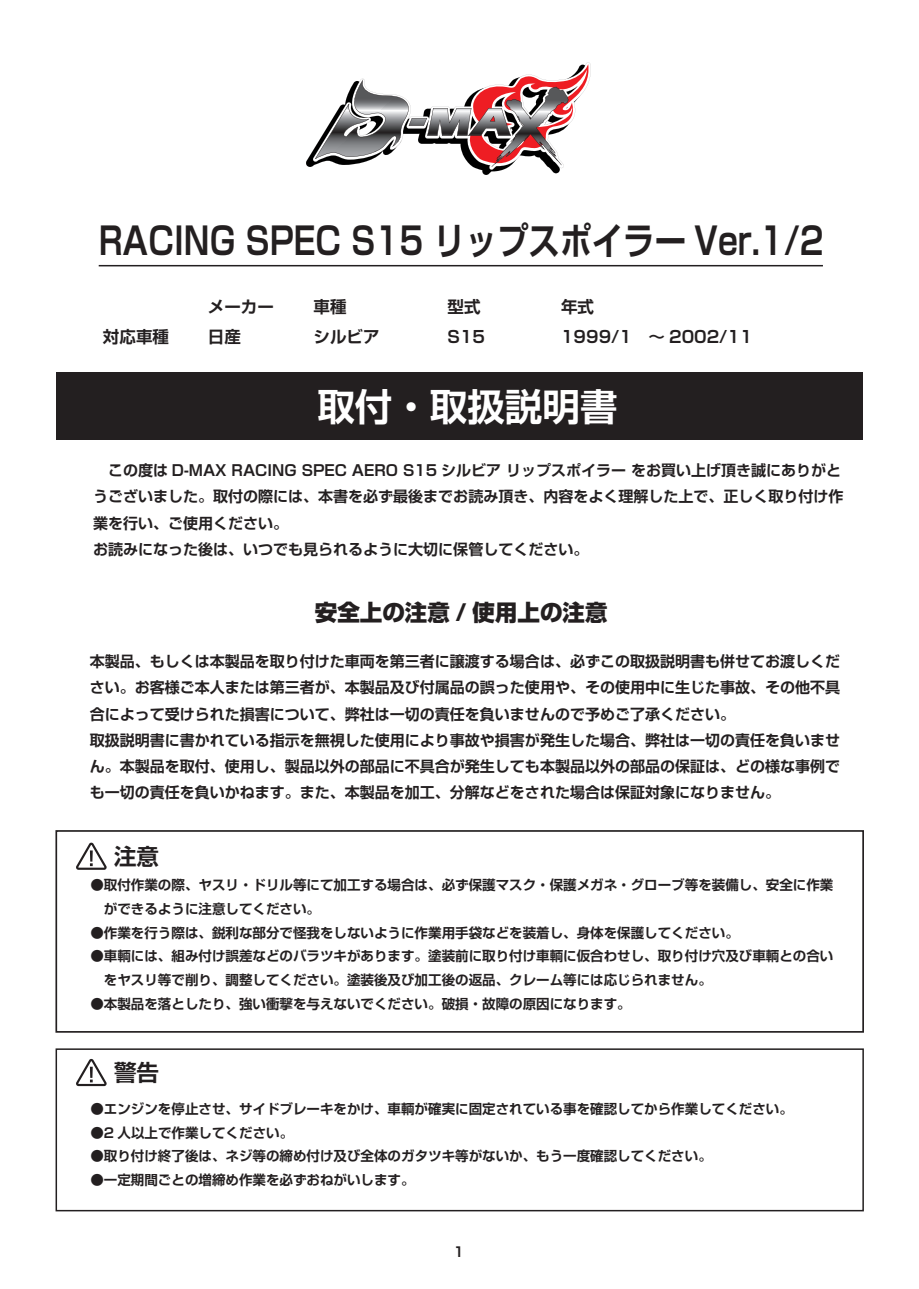
<style>
.page{position:relative;width:919px;height:1289px;background:#fff}
.page>*{position:absolute;margin:0;border:0;box-sizing:border-box;transform-origin:0 0}
.t1{font:700 37.5px "Shin Go Pro De";color:#231f20;scale:.84 1}
.t2{font:700 37.5px "Shin Go Pro De";color:#fff}
.t3{font:800 22.5px "Shin Go Pro";color:#231f20}
.t4{font:700 22.5px "Shin Go Pro De";color:#231f20}
.t5{font:700 16.5px "Shin Go Pro De";color:#231f20}
.t6{font:700 15px/26.2px "Shin Go Pro De";color:#231f20}
.t7{font:700 13.5px/23.7px "Shin Go Pro De";color:#231f20}
</style>
<div class="page">
<svg style="left:306px;top:62px;width:285px;height:113px"></svg>
<hr style="left:99px;top:265px;width:723px;height:1px;background:#231f20">
<div style="left:56px;top:371px;width:806px;height:68px;background:#231f20"></div>
<svg style="left:76px;top:842px;width:31px;height:28px"></svg>
<svg style="left:76px;top:1058px;width:31px;height:29px"></svg>
<div style="left:55px;top:830px;width:808px;height:202px;border:2px solid #231f20"></div>
<div style="left:56px;top:1048px;width:807px;height:163px;border:2px solid #231f20"></div>
<h1 class="t1" style="left:99px;top:210px;width:864px">RACING SPEC S15 リップスポイラー Ver.1/2</h1>
<p class="t5" style="left:103px;top:323px;width:67px">対応車種</p>
<p class="t5" style="left:208px;top:293px;width:67px">メーカー</p>
<p class="t5" style="left:313px;top:293px;width:34px">車種</p>
<p class="t5" style="left:447px;top:293px;width:34px">型式</p>
<p class="t5" style="left:561px;top:293px;width:34px">年式</p>
<p class="t5" style="left:208px;top:323px;width:34px">日産</p>
<p class="t5" style="left:313px;top:323px;width:67px">シルビア</p>
<p class="t5" style="left:447px;top:323px;width:39px">S15</p>
<p class="t5" style="left:561px;top:323px;width:193px">1999/1　～ 2002/11</p>
<h1 class="t2" style="left:317px;top:376px;width:302px">取付・取扱説明書</h1>
<p class="t6" style="left:93px;top:455px;width:751px">　この度は D-MAX RACING SPEC AERO S15 シルビア リップスポイラー をお買い上げ頂き誠にありがとうございました。取付の際には、本書を必ず最後までお読み頂き、内容をよく理解した上で、正しく取り付け作業を行い、ご使用ください。<br>お読みになった後は、いつでも見られるように大切に保管してください。</p>
<h2 class="t3" style="left:315px;top:594px;width:294px">安全上の注意 / 使用上の注意</h2>
<p class="t6" style="left:90px;top:646px;width:752px">本製品、もしくは本製品を取り付けた車両を第三者に譲渡する場合は、必ずこの取扱説明書も併せてお渡しください。お客様ご本人または第三者が、本製品及び付属品の誤った使用や、その使用中に生じた事故、その他不具合によって受けられた損害について、弊社は一切の責任を負いませんので予めご了承ください。<br>取扱説明書に書かれている指示を無視した使用により事故や損害が発生した場合、弊社は一切の責任を負いません。本製品を取付、使用し、製品以外の部品に不具合が発生しても本製品以外の部品の保証は、どの様な事例でも一切の責任を負いかねます。また、本製品を加工、分解などをされた場合は保証対象になりません。　</p>
<h2 class="t4" style="left:114px;top:837px;width:46px">注意</h2>
<p class="t7" style="left:104px;top:871px;width:731px;text-indent:-14px">●取付作業の際、ヤスリ・ドリル等にて加工する場合は、必ず保護マスク・保護メガネ・グローブ等を装備し、安全に作業ができるように注意してください。</p>
<p class="t7" style="left:90px;top:919px;width:649px">●作業を行う際は、鋭利な部分で怪我をしないように作業用手袋などを装着し、身体を保護してください。</p>
<p class="t7" style="left:104px;top:942px;width:731px;text-indent:-14px">●車輌には、組み付け誤差などのバラツキがあります。塗装前に取り付け車輌に仮合わせし、取り付け穴及び車輌との合いをヤスリ等で削り、調整してください。塗装後及び加工後の返品、クレーム等には応じられません。</p>
<p class="t7" style="left:90px;top:990px;width:541px">●本製品を落としたり、強い衝撃を与えないでください。破損・故障の原因になります。</p>
<h2 class="t4" style="left:114px;top:1053px;width:46px">警告</h2>
<p class="t7" style="left:90px;top:1095px;width:704px">●エンジンを停止させ、サイドブレーキをかけ、車輌が確実に固定されている事を確認してから作業してください。</p>
<p class="t7" style="left:90px;top:1118px;width:204px">●2 人以上で作業してください。</p>
<p class="t7" style="left:90px;top:1142px;width:622px">●取り付け終了後は、ネジ等の締め付け及び全体のガタツキ等がないか、もう一度確認してください。</p>
<p class="t7" style="left:90px;top:1166px;width:325px">●一定期間ごとの増締め作業を必ずおねがいします。</p>
<p class="t7" style="left:454px;top:1238px;width:12px">1</p>
</div>
